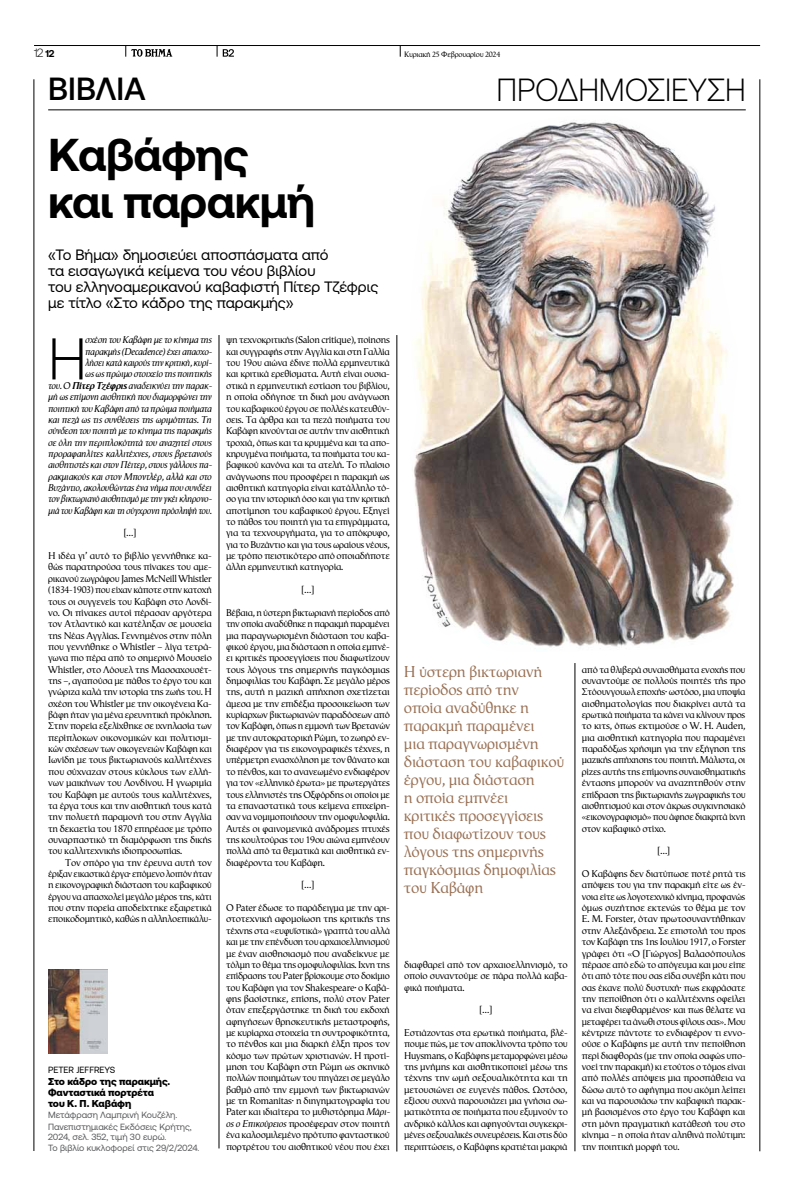
<style>
.page{position:relative;width:794px;height:1191px;background:#fff}
.page>*{position:absolute;margin:0;border:0;box-sizing:border-box;transform-origin:0 0}
.t1{font:300 58.6px "Aeonik Pro";color:#000}
.t2{font:700 46px/47px "Aeonik Pro";letter-spacing:-.01em;color:#000}
.t3{font:300 32px "Aeonik Pro";letter-spacing:-.005em;color:#000}
.t4{font:500 32px "Aeonik Pro";color:#000}
.t5{font:16px/18px "BF Vega 10";letter-spacing:-.015em;color:#997155}
.t6{font:15px/16px "Aeonik Pro";letter-spacing:-.005em;color:#000}
.t7{font:300 12px "Aeonik Pro";color:#000}
.t8{font:10px/11.4px "BF Vega 10";letter-spacing:-.025em;color:#000;text-align:justify}
.t9{font:italic 10px/11.4px "BF Vega 10";letter-spacing:-.03em;color:#000;text-align:right}
.t10{font:900 10px/11px "Aeonik Pro";color:#000}
.t11{font:9px/11.4px "Aeonik Pro";color:#58595b}
.t12{font:9px "Aeonik Pro";color:#000}
.t13{font:8px "BF Vega 10";letter-spacing:-.03em;color:#000}
.s1{font-weight:700;font-size:10px}
.s2{font-style:italic}
.s3{font-weight:700}
</style>
<div class="page">
<hr style="left:48px;top:110px;width:697px;height:1px;background:#000">
<hr style="left:34px;top:79px;width:1px;height:1072px;background:#000">
<hr style="left:759px;top:79px;width:1px;height:1072px;background:#000">
<hr style="left:219px;top:335px;width:1px;height:813px;background:#000">
<hr style="left:397px;top:335px;width:1px;height:816px;background:#000">
<hr style="left:575px;top:663px;width:1px;height:488px;background:#000">
<img style="left:413px;top:122px;width:321px;height:525px">
<img style="left:48px;top:969px;width:60px;height:84px">
<hr style="left:34px;top:45px;width:726px;height:1px;background:#000">
<svg style="left:217px;top:46px;width:17px;height:11px"></svg>
<svg style="left:126px;top:46px;width:46px;height:11px"></svg>
<p class="t7" style="left:34px;top:46px;width:22px">12 <span class="s1">12</span></p>
<p class="t13" style="left:404px;top:50px;width:98px">Κυριακή 25 Φεβρουαρίου 2024</p>
<h3 class="t4" style="left:48px;top:71px;width:99px">βιβλια</h3>
<h3 class="t3" style="left:496px;top:73px;width:246px">Προδημοσίευση</h3>
<h2 class="t2" style="left:48px;top:131px;width:268px">Καβάφης και παρακμή</h2>
<h3 class="t6" style="left:48px;top:247px;width:332px">«ΤΟ ΒΉΜΑ» ΔΗΜΟΣΙΕΎΕΙ ΑΠΟΣΠΆΣΜΑΤΑ ΑΠΌ<br>ΤΑ ΕΙΣΑΓΩΓΙΚΆ ΚΕΊΜΕΝΑ ΤΟΥ ΝΈΟΥ ΒΙΒΛΊΟΥ<br>ΤΟΥ ΕΛΛΗΝΟΑΜΕΡΙΚΑΝΟΎ ΚΑΒΑΦΙΣΤΉ ΠΊΤΕΡ ΤΖΈΦΡΙΣ ΜΕ ΤΊΤΛΟ «ΣΤΟ ΚΆΔΡΟ ΤΗΣ ΠΑΡΑΚΜΉΣ»</h3>
<p class="t8" style="left:226px;top:335px;width:165px">ψη τεχνοκριτικής (Salon critique), ποίησης και συγγραφής στην Αγγλία και στη Γαλλία του 19ου αιώνα έδινε πολλά ερμηνευτικά και κριτικά ερεθίσματα. Αυτή είναι ουσια&shy;στικά η ερμηνευτική εστίαση του βιβλίου, η οποία οδήγησε τη δική μου ανάγνωση του καβαφικού έργου σε πολλές κατευθύν&shy;σεις. Τα άρθρα και τα πεζά ποιήματα του Καβάφη κινούνται σε αυτήν την αισθητική τροχιά, όπως και τα κρυμμένα και τα απο&shy;κηρυγμένα ποιήματα, τα ποιήματα του κα&shy;βαφικού κανόνα και τα ατελή. Το πλαίσιο ανάγνωσης που προσφέρει η παρακμή ως αισθητική κατηγορία είναι κατάλληλο τό&shy;σο για την ιστορική όσο και για την κριτική αποτίμηση του καβαφικού έργου. Εξηγεί το πάθος του ποιητή για τα επιγράμματα, για τα τεχνουργήματα, για το απόκρυφο, για το Βυζάντιο και για τους ωραίους νέους, με τρόπο πειστικότερο από οποιαδήποτε άλλη ερμηνευτική κατηγορία.</p>
<p class="t8" style="left:302px;top:584px;width:14px">[…]</p>
<p class="t8" style="left:226px;top:607px;width:165px">Βέβαια, η ύστερη βικτωριανή περίοδος από την οποία αναδύθηκε η παρακμή παραμένει μια παραγνωρισμένη διάσταση του καβα&shy;φικού έργου, μια διάσταση η οποία εμπνέ&shy;ει κριτικές προσεγγίσεις που διαφωτίζουν τους λόγους της σημερινής παγκόσμιας δημοφιλίας του Καβάφη. Σε μεγάλο μέρος της, αυτή η μαζική απήχηση σχετίζεται άμεσα με την επιδέξια προσοικείωση των κυρίαρχων βικτωριανών παραδόσεων από τον Καβάφη, όπως η εμμονή των Βρετανών με την αυτοκρατορική Ρώμη, το ζωηρό εν&shy;διαφέρον για τις εικονογραφικές τέχνες, η υπέρμετρη ενασχόληση με τον θάνατο και το πένθος, και το ανανεωμένο ενδιαφέρον για τον «ελληνικό έρωτα» με πρωτεργάτες τους ελληνιστές της Οξφόρδης οι οποίοι με τα επαναστατικά τους κείμενα επιχείρη&shy;σαν να νομιμοποιήσουν την ομοφυλοφιλία.<br>Αυτές οι φαινομενικά ανάδρομες πτυχές της κουλτούρας του 19ου αιώνα εμπνέουν πολλά από τα θεματικά και αισθητικά εν&shy;διαφέροντα του Καβάφη.</p>
<p class="t8" style="left:302px;top:880px;width:14px">[…]</p>
<p class="t8" style="left:226px;top:902px;width:165px">Ο Pater έδωσε το παράδειγμα με την αρι&shy;στοτεχνική αφομοίωση της κριτικής της τέχνης στα «ευφυϊστικά» γραπτά του αλλά και με την επένδυση του αρχαιοελληνισμού με έναν αισθησιασμό που αναδείκνυε με τόλμη το θέμα της ομοφυλοφιλίας. Ιχνη της επίδρασης του Pater βρίσκουμε στο δοκίμιο του Καβάφη για τον Shakespeare· ο Καβά&shy;φης βασίστηκε, επίσης, πολύ στον Pater όταν επεξεργάστηκε τη δική του εκδοχή αφηγήσεων θρησκευτικής μεταστροφής, με κυρίαρχα στοιχεία τη συντροφικότητα, το πένθος και μια διαρκή έλξη προς τον κόσμο των πρώτων χριστιανών. Η προτί&shy;μηση του Καβάφη στη Ρώμη ως σκηνικό πολλών ποιημάτων του πηγάζει σε μεγάλο βαθμό από την εμμονή των βικτωριανών με τη Romanitas· η διηγηματογραφία του Pater και ιδιαίτερα το μυθιστόρημα <span class="s2">Μάρι&shy;ος ο Επικούρειος</span> προσέφεραν στον ποιητή ένα καλοσμιλεμένο πρότυπο φανταστικού πορτρέτου του αισθητικού νέου που έχει</p>
<p class="t9" style="left:48px;top:335px;width:165px">σχέση του Καβάφη με το κίνημα της παρακμής (Decadence) έχει απασχο-<br>λήσει κατά καιρούς την κριτική, κυρί-<br>ως ως πρώιμο στοιχείο της ποιητικής<br>του. Ο <span class="s3">Πίτερ Τζέφρις</span> αναδεικνύει την παρακ&shy;μή ως επίμονη αισθητική που διαμορφώνει την ποιητική του Καβάφη από τα πρώιμα ποιήματα και πεζά ως τις συνθέσεις της ωριμότητας. Τη σύνδεση του ποιητή με το κίνημα της παρακμής σε όλη την περιπλοκότητά του αναζητεί στους προραφαηλίτες καλλιτέχνες, στους βρετανούς αισθητιστές και στον Πέιτερ, στους γάλλους πα&shy;ρακμιακούς και στον Μποντλέρ, αλλά και στο Βυζάντιο, ακολουθώντας ένα νήμα που συνδέει τον βικτωριανό αισθητισμό με την γκέι κληρονο&shy;μιά του Καβάφη και τη σύγχρονη πρόσληψή του.</p>
<p class="t8" style="left:124px;top:528px;width:14px">[…]</p>
<p class="t8" style="left:48px;top:550px;width:165px">Η ιδέα γι’ αυτό το βιβλίο γεννήθηκε κα&shy;θώς παρατηρούσα τους πίνακες του αμε&shy;ρικανού ζωγράφου James McNeill Whistler (1834-1903) που είχαν κάποτε στην κατοχή τους οι συγγενείς του Καβάφη στο Λονδί&shy;νο. Οι πίνακες αυτοί πέρασαν αργότερα τον Ατλαντικό και κατέληξαν σε μουσεία της Νέας Αγγλίας. Γεννημένος στην πόλη που γεννήθηκε ο Whistler – λίγα τετρά&shy;γωνα πιο πέρα από το σημερινό Μουσείο Whistler, στο Λόουελ της Μασσαχουσέτ&shy;της –, αγαπούσα με πάθος το έργο του και γνώριζα καλά την ιστορία της ζωής του. Η σχέση του Whistler με την οικογένεια Κα&shy;βάφη ήταν για μένα ερευνητική πρόκληση.<br>Στην πορεία εξελίχθηκε σε ιχνηλασία των περίπλοκων οικονομικών και πολιτισμι&shy;κών σχέσεων των οικογενειών Καβάφη και Ιωνίδη με τους βικτωριανούς καλλιτέχνες που σύχναζαν στους κύκλους των ελλή&shy;νων μαικήνων του Λονδίνου. Η γνωριμία του Καβάφη με αυτούς τους καλλιτέχνες, τα έργα τους και την αισθητική τους κατά την πολυετή παραμονή του στην Αγγλία τη δεκαετία του 1870 επηρέασε με τρόπο συναρπαστικό τη διαμόρφωση της δικής του καλλιτεχνικής ιδιοπροσωπίας.</p>
<p class="t8" style="left:48px;top:857px;width:165px;text-indent:17px">Τον σπόρο για την έρευνα αυτή τον έριξαν εικαστικά έργα· επόμενο λοιπόν ήταν η εικονογραφική διάσταση του καβαφικού έργου να απασχολεί μεγάλο μέρος της, κάτι που στην πορεία αποδείχτηκε εξαιρετικά εποικοδομητικό, καθώς η αλληλοεπικάλυ-</p>
<h1 class="t1" style="left:48px;top:327px;width:40px">Η</h1>
<p class="t12" style="left:48px;top:1064px;width:69px">PETER JEFFREYS</p>
<p class="t10" style="left:48px;top:1076px;width:124px">Στο κάδρο της παρακμής.<br>Φανταστικά πορτρέτα του Κ. Π. Καβάφη</p>
<p class="t11" style="left:48px;top:1109px;width:145px">ΜΕΤΆΦΡΑΣΗ ΛΑΜΠΡΙΝΉ ΚΟΥΖΈΛΗ.<br>ΠΑΝΕΠΙΣΤΗΜΙΑΚΈΣ ΕΚΔΌΣΕΙΣ ΚΡΉΤΗΣ,</p>
<p class="t11" style="left:48px;top:1131px;width:153px">2024, ΣΕΛ. 352, ΤΙΜΉ 30 ΕΥΡΏ.<br>ΤΟ ΒΙΒΛΊΟ ΚΥΚΛΟΦΟΡΕΊ ΣΤΙΣ 29/2/2024.</p>
<p class="t5" style="left:404px;top:663px;width:162px">Η ύστερη βικτωριανή περίοδος από την<br>οποία αναδύθηκε η παρακμή παραμένει<br>μια παραγνωρισμένη διάσταση του καβαφικού έργου, μια διάσταση<br>η οποία εμπνέει<br>κριτικές προσεγγίσεις που διαφωτίζουν τους λόγους της σημερινής παγκόσμιας δημοφιλίας του Καβάφη</p>
<p class="t8" style="left:404px;top:959px;width:165px">διαφθαρεί από τον αρχαιοελληνισμό, το οποίο συναντούμε σε πάρα πολλά καβα&shy;φικά ποιήματα.</p>
<p class="t8" style="left:479px;top:1004px;width:14px">[…]</p>
<p class="t8" style="left:404px;top:1027px;width:165px">Εστιάζοντας στα ερωτικά ποιήματα, βλέ&shy;πουμε πώς, με τον αποκλίνοντα τρόπο του Huysmans, ο Καβάφης μεταμορφώνει μέσω της μνήμης και αισθητικοποιεί μέσω της τέχνης την ωμή σεξουαλικότητα και τη μετουσιώνει σε ευγενές πάθος. Ωστόσο, εξίσου συχνά παρουσιάζει μια γνήσια σω&shy;ματικότητα σε ποιήματα που εξυμνούν το ανδρικό κάλλος και αφηγούνται συγκεκρι&shy;μένες σεξουαλικές συνευρέσεις. Και στις δύο περιπτώσεις, ο Καβάφης κρατιέται μακριά</p>
<p class="t8" style="left:582px;top:664px;width:165px">από τα θλιβερά συναισθήματα ενοχής που συναντούμε σε πολλούς ποιητές τής προ Στόουνγουωλ εποχής· ωστόσο, μια υποψία αισθηματολογίας που διακρίνει αυτά τα ερωτικά ποιήματα τα κάνει να κλίνουν προς το κιτς, όπως εκτιμούσε ο W. H. Auden, μια αισθητική κατηγορία που παραμένει παραδόξως χρήσιμη για την εξήγηση της μαζικής απήχησης του ποιητή. Μάλιστα, οι ρίζες αυτής της επίμονης συναισθηματικής έντασης μπορούν να αναζητηθούν στην επίδραση της βικτωριανής ζωγραφικής του αισθητισμού και στον άκρως συγκινησιακό «εικονογραφισμό» που άφησε διακριτά ίχνη στον καβαφικό στίχο.</p>
<p class="t8" style="left:657px;top:845px;width:14px">[…]</p>
<p class="t8" style="left:582px;top:868px;width:165px">Ο Καβάφης δεν διατύπωσε ποτέ ρητά τις απόψεις του για την παρακμή είτε ως έν&shy;νοια είτε ως λογοτεχνικό κίνημα, προφανώς όμως συζήτησε εκτενώς το θέμα με τον Ε. Μ. Forster, όταν πρωτοσυναντήθηκαν στην Αλεξάνδρεια. Σε επιστολή του προς τον Καβάφη της 1ης Ιουλίου 1917, ο Forster γράφει ότι «Ο [Γιώργος] Βαλασόπουλος πέρασε από εδώ το απόγευμα και μου είπε ότι από τότε που σας είδα συνέβη κάτι που σας έκανε πολύ δυστυχή· πως εκφράσατε την πεποίθηση ότι ο καλλιτέχνης οφείλει να είναι διεφθαρμένος· και πως θέλατε να μεταφέρει τα άνωθι στους φίλους σας». Μου κέντριζε πάντοτε το ενδιαφέρον τι εννο&shy;ούσε ο Καβάφης με αυτή την πεποίθηση περί διαφθοράς (με την οποία σαφώς υπο&shy;νοεί την παρακμή) κι ετούτος ο τόμος είναι από πολλές απόψεις μια προσπάθεια να δώσω αυτό το αφήγημα που ακόμη λείπει και να παρουσιάσω την καβαφική παρακ&shy;μή βασισμένος στο έργο του Καβάφη και στη μόνη πραγματική κατάθεσή του στο κίνημα – η οποία ήταν αληθινά πολύτιμη: την ποιητική μορφή του.</p>
</div>
